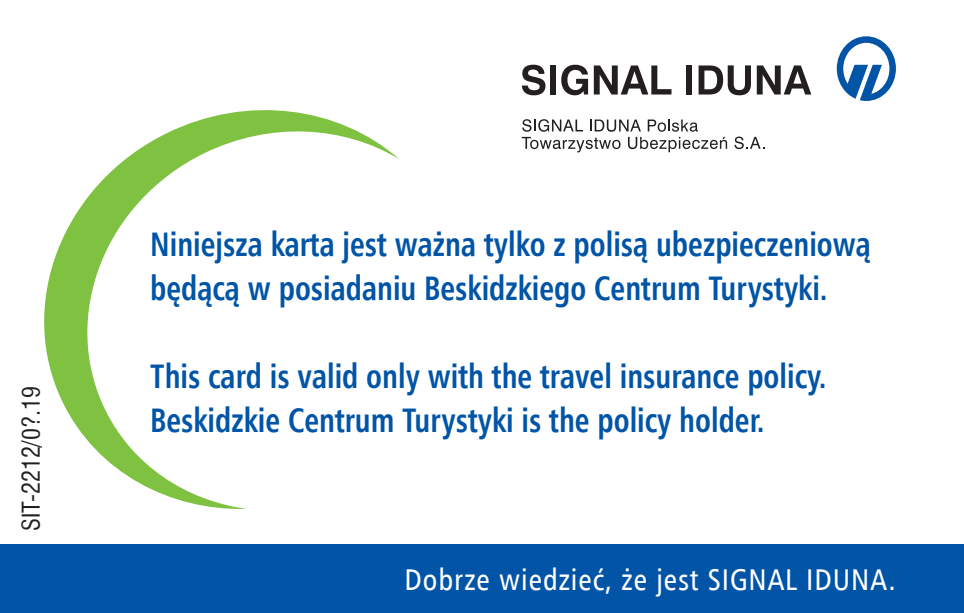
<style>
.page{position:relative;width:964px;height:613px;background:#fff}
.page>*{position:absolute;margin:0;border:0;box-sizing:border-box;transform-origin:0 0}
.t1{font:700 34px/44px "Humnst 777 Cn EU";color:#0154a6;scale:.9 1}
.t2{font:32px "Humnst 777 Cn EU";letter-spacing:.03em;color:#fff}
.t3{font:30px "Humnst 777 Cn EU";letter-spacing:.03em;color:#fff}
.t4{font:24px "Swis 721 Cn EU";color:#231f20}
</style>
<div class="page">
<svg style="left:734px;top:136px;width:30px;height:13px"></svg>
<svg style="left:522px;top:119px;width:205px;height:33px"></svg>
<svg style="left:837px;top:36px;width:59px;height:65px"></svg>
<svg style="left:522px;top:65px;width:23px;height:30px"></svg>
<div style="left:550px;top:65px;width:6px;height:29px;background:#231f20"></div>
<svg style="left:561px;top:65px;width:27px;height:30px"></svg>
<svg style="left:594px;top:65px;width:77px;height:29px"></svg>
<div style="left:686px;top:65px;width:6px;height:29px;background:#231f20"></div>
<svg style="left:698px;top:65px;width:53px;height:30px"></svg>
<svg style="left:757px;top:65px;width:54px;height:29px"></svg>
<svg style="left:44px;top:110px;width:355px;height:399px"></svg>
<div style="left:0;top:544px;width:964px;height:68px;background:#0154a6"></div>
<p class="t4" style="left:15px;top:530px;width:146px;rotate:-90deg">SIT-2212/0?.19</p>
<p class="t1" style="left:150px;top:222px;width:802px">Niniejsza karta jest ważna tylko z polisą ubezpieczeniową będącą w posiadaniu Beskidzkiego Centrum Turystyki.</p>
<p class="t1" style="left:150px;top:354px;width:753px">This card is valid only with the travel insurance policy.<br>Beskidzkie Centrum Turystyki is the policy holder.</p>
<p class="t2" style="left:394px;top:560px;width:526px">Dobrze wiedzieć, że jest SIGNAL IDUNA.</p>
<p class="t3" style="left:404px;top:560px;width:493px">Dobrze wiedzieć, że jest SIGNAL IDUNA.</p>
</div>
